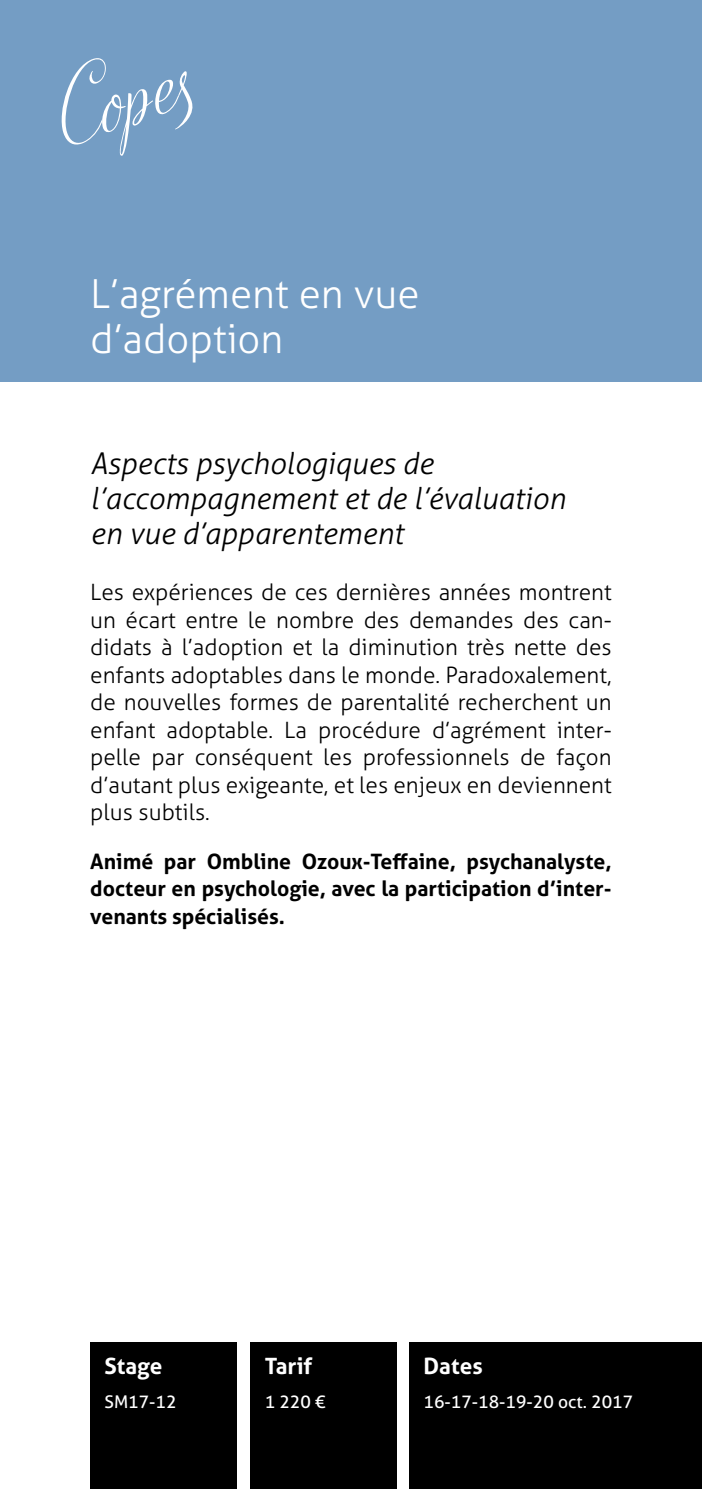
<style>
.page{position:relative;width:702px;height:1489px;background:#fff}
.page>*{position:absolute;margin:0;border:0;box-sizing:border-box;transform-origin:0 0}
.t1{font:300 40px/45px "Aller";color:#fff}
.t2{font:italic 300 30px/35px "Aller";color:#000}
.t3{font:300 22.5px/27.5px "Aller";color:#000;text-align:justify}
.t4{font:700 22.5px "Aller";color:#fff}
.t5{font:700 21.25px/27.5px "Aller";color:#000;text-align:justify}
.t6{font:17.5px "Aller";color:#fff}
</style>
<div class="page">
<div style="left:0;top:0;width:702px;height:381px;background:#749dc4"></div>
<svg style="left:61px;top:58px;width:132px;height:98px"></svg>
<div style="left:90px;top:1342px;width:146px;height:146px;background:#000"></div>
<div style="left:250px;top:1342px;width:146px;height:146px;background:#000"></div>
<div style="left:409px;top:1342px;width:293px;height:146px;background:#000"></div>
<h1 class="t1" style="left:90px;top:271px;width:331px">L’agrément en vue d’adoption</h1>
<h2 class="t2" style="left:90px;top:446px;width:477px">Aspects psychologiques de l’accompagnement et de l’évaluation en vue d’apparentement</h2>
<p class="t3" style="left:90px;top:578px;width:523px">Les expériences de ces dernières années montrent un écart entre le nombre des demandes des can&shy;didats à l’adoption et la diminution très nette des enfants adoptables dans le monde. Paradoxalement, de nouvelles formes de parentalité recherchent un enfant adoptable. La procédure d’agrément inter&shy;pelle par conséquent les professionnels de façon d’autant plus exigeante, et les enjeux en deviennent plus subtils.</p>
<p class="t5" style="left:90px;top:847px;width:523px">Animé par Ombline Ozoux-Teffaine, psychanalyste, docteur en psychologie, avec la participation d’inter&shy;venants spécialisés.</p>
<p class="t4" style="left:104px;top:1351px;width:59px">Stage</p>
<p class="t6" style="left:104px;top:1391px;width:74px">SM17-12</p>
<p class="t4" style="left:265px;top:1351px;width:49px">Tarif</p>
<p class="t6" style="left:265px;top:1391px;width:62px">1 220 €</p>
<p class="t4" style="left:423px;top:1351px;width:61px">Dates</p>
<p class="t6" style="left:423px;top:1391px;width:211px">16‑17‑18‑19‑20 oct. 2017</p>
</div>
